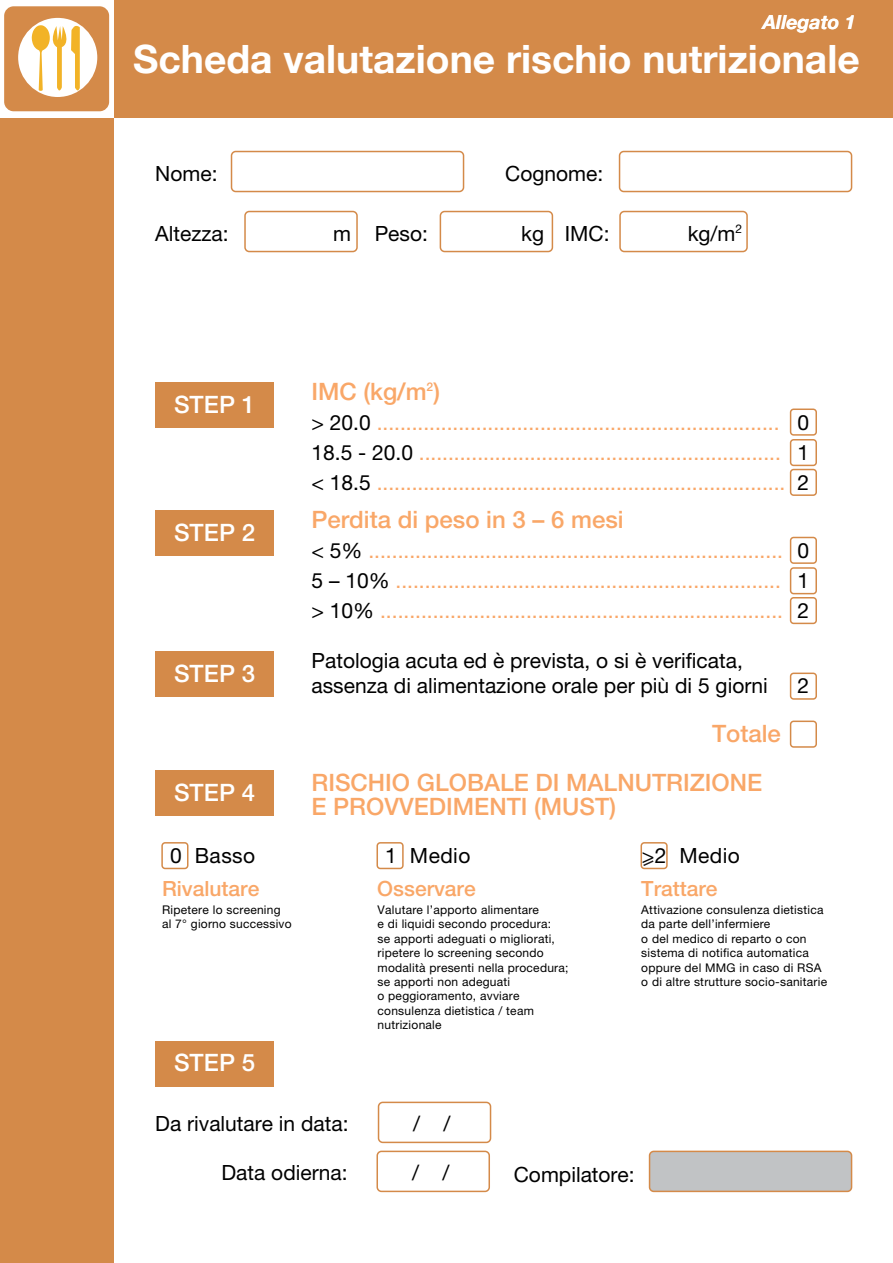
<style>
.page{position:relative;width:893px;height:1263px;background:#fff}
.page>*{position:absolute;margin:0;border:0;box-sizing:border-box;transform-origin:0 0}
.t1{font:700 39px "Helvetica Neue";color:#fff}
.t2{font:500 24px/24px "Helvetica Neue";color:#f9a768}
.t3{font:500 24px "Helvetica Neue";color:#fff}
.t4{font:21px/30px "Helvetica Neue";color:#f9a768;text-align:justify}
.t5{font:21px/25.2px "Helvetica Neue";color:#000}
.t6{font:500 21px "Helvetica Neue";color:#f9a768}
.t7{font:italic 700 19.5px "Helvetica Neue";color:#fff}
.t8{font:12px/14.4px "Helvetica Neue";letter-spacing:.02em;color:#000}
.s1{color:#000}
</style>
<div class="page">
<div style="left:0;top:0;width:893px;height:118px;background:#d48a49"></div>
<div style="left:0;top:0;width:113px;height:1263px;background:#d48a49"></div>
<div style="left:0;top:0;width:113px;height:118px;background:#fff"></div>
<div style="left:4px;top:6px;width:105px;height:105px;background:#d48a49;border-radius:10px"></div>
<div style="left:18px;top:18px;width:79px;height:79px;background:#fff;border-radius:50%"></div>
<svg style="left:32px;top:23px;width:48px;height:71px"></svg>
<div style="left:231px;top:151px;width:233px;height:41px;border:2px solid #d48a49;border-radius:4px"></div>
<div style="left:244px;top:211px;width:114px;height:41px;border:2px solid #d48a49;border-radius:4px"></div>
<div style="left:376px;top:1151px;width:114px;height:41px;border:2px solid #d48a49;border-radius:4px"></div>
<div style="left:440px;top:211px;width:113px;height:41px;border:2px solid #d48a49;border-radius:4px"></div>
<div style="left:619px;top:211px;width:129px;height:41px;border:2px solid #d48a49;border-radius:4px"></div>
<div style="left:619px;top:151px;width:233px;height:41px;border:2px solid #d48a49;border-radius:4px"></div>
<div style="left:155px;top:382px;width:118px;height:45px;background:#d48a49"></div>
<div style="left:155px;top:510px;width:118px;height:45px;background:#d48a49"></div>
<div style="left:790px;top:408px;width:27px;height:28px;border:2px solid #d48a49;border-radius:3px"></div>
<div style="left:790px;top:439px;width:27px;height:27px;border:2px solid #d48a49;border-radius:3px"></div>
<div style="left:790px;top:469px;width:27px;height:27px;border:2px solid #d48a49;border-radius:3px"></div>
<div style="left:790px;top:537px;width:27px;height:27px;border:2px solid #d48a49;border-radius:3px"></div>
<div style="left:790px;top:567px;width:27px;height:27px;border:2px solid #d48a49;border-radius:3px"></div>
<div style="left:790px;top:597px;width:27px;height:27px;border:2px solid #d48a49;border-radius:3px"></div>
<div style="left:790px;top:672px;width:27px;height:28px;border:2px solid #d48a49;border-radius:3px"></div>
<div style="left:790px;top:720px;width:27px;height:28px;border:2px solid #d48a49;border-radius:3px"></div>
<div style="left:155px;top:651px;width:118px;height:45px;background:#d48a49"></div>
<div style="left:155px;top:771px;width:118px;height:45px;background:#d48a49"></div>
<div style="left:155px;top:1041px;width:118px;height:45px;background:#d48a49"></div>
<div style="left:161px;top:842px;width:27px;height:27px;border:2px solid #d48a49;border-radius:3px"></div>
<div style="left:376px;top:842px;width:28px;height:27px;border:2px solid #d48a49;border-radius:3px"></div>
<div style="left:640px;top:842px;width:28px;height:27px;border:2px solid #d48a49;border-radius:3px"></div>
<svg style="left:642px;top:859px;width:13px;height:8px"></svg>
<div style="left:378px;top:1101px;width:113px;height:42px;border:2px solid #d48a49;border-radius:4px"></div>
<div style="left:649px;top:1151px;width:202px;height:40px;background:#c1c3c5;border-radius:4px"></div>
<div style="left:649px;top:1151px;width:203px;height:41px;border:2px solid #d48a49;border-radius:4px"></div>
<p class="t7" style="left:763px;top:10px;width:94px">Allegato 1</p>
<h1 class="t1" style="left:133px;top:35px;width:728px">Scheda valutazione rischio nutrizionale</h1>
<p class="t5" style="left:155px;top:160px;width:64px">Nome:</p>
<p class="t5" style="left:155px;top:220px;width:75px">Altezza:</p>
<p class="t5" style="left:333px;top:220px;width:19px">m</p>
<p class="t5" style="left:505px;top:160px;width:100px">Cognome:</p>
<p class="t5" style="left:375px;top:220px;width:55px">Peso:</p>
<p class="t5" style="left:521px;top:220px;width:24px">kg</p>
<p class="t5" style="left:688px;top:220px;width:56px">kg/m<sup>2</sup></p>
<p class="t5" style="left:565px;top:220px;width:46px">IMC:</p>
<p class="t3" style="left:174px;top:390px;width:82px">STEP 1</p>
<p class="t3" style="left:174px;top:518px;width:82px">STEP 2</p>
<p class="t3" style="left:174px;top:659px;width:82px">STEP 3</p>
<p class="t3" style="left:174px;top:778px;width:82px">STEP 4</p>
<p class="t2" style="left:311px;top:379px;width:130px">IMC (kg/m<sup>2</sup>)</p>
<p class="t4" style="left:311px;top:407px;width:499px"><span class="s1">&gt; 20.0</span> ..................................................................... <span class="s1">0<br>18.5 - 20.0</span> .............................................................. <span class="s1">1 &lt; 18.5</span> ...................................................................... <span class="s1">2</span></p>
<p class="t2" style="left:311px;top:507px;width:314px">Perdita di peso in 3 – 6 mesi</p>
<p class="t4" style="left:311px;top:535px;width:499px"><span class="s1">&lt; 5%</span> ....................................................................... <span class="s1">0<br>5 – 10%</span> .................................................................. <span class="s1">1 &gt; 10%</span> ..................................................................... <span class="s1">2</span></p>
<p class="t5" style="left:311px;top:648px;width:458px">Patologia acuta ed è prevista, o si è verificata, assenza di alimentazione orale per più di 5 giorni</p>
<p class="t2" style="left:712px;top:721px;width:70px">Totale</p>
<p class="t2" style="left:311px;top:770px;width:452px">RISCHIO GLOBALE DI MALNUTRIZIONE<br>E PROVVEDIMENTI (MUST)</p>
<p class="t5" style="left:798px;top:673px;width:13px">2</p>
<p class="t5" style="left:170px;top:843px;width:87px">0 Basso</p>
<p class="t5" style="left:385px;top:843px;width:87px">1 Medio</p>
<p class="t5" style="left:642px;top:843px;width:100px">&gt;2 Medio</p>
<p class="t6" style="left:162px;top:876px;width:99px">Rivalutare</p>
<p class="t6" style="left:377px;top:876px;width:100px">Osservare</p>
<p class="t6" style="left:641px;top:876px;width:78px">Trattare</p>
<p class="t8" style="left:162px;top:902px;width:131px">Ripetere lo screening al 7° giorno successivo</p>
<p class="t8" style="left:378px;top:902px;width:193px">Valutare l’apporto alimentare<br>e di liquidi secondo procedura:<br>se apporti adeguati o migliorati, ripetere lo screening secondo modalità presenti nella procedura; se apporti non adeguati<br>o peggioramento, avviare consulenza dietistica / team nutrizionale</p>
<p class="t8" style="left:641px;top:902px;width:187px">Attivazione consulenza dietistica da parte dell’infermiere<br>o del medico di reparto o con sistema di notifica automatica oppure del MMG in caso di RSA o di altre strutture socio-sanitarie</p>
<p class="t3" style="left:174px;top:1048px;width:82px">STEP 5</p>
<p class="t5" style="left:155px;top:1111px;width:195px">Da rivalutare in data:</p>
<p class="t5" style="left:413px;top:1111px;width:39px">/ /</p>
<p class="t5" style="left:221px;top:1160px;width:128px">Data odierna:</p>
<p class="t5" style="left:412px;top:1160px;width:39px">/ /</p>
<p class="t5" style="left:514px;top:1162px;width:122px">Compilatore:</p>
</div>
